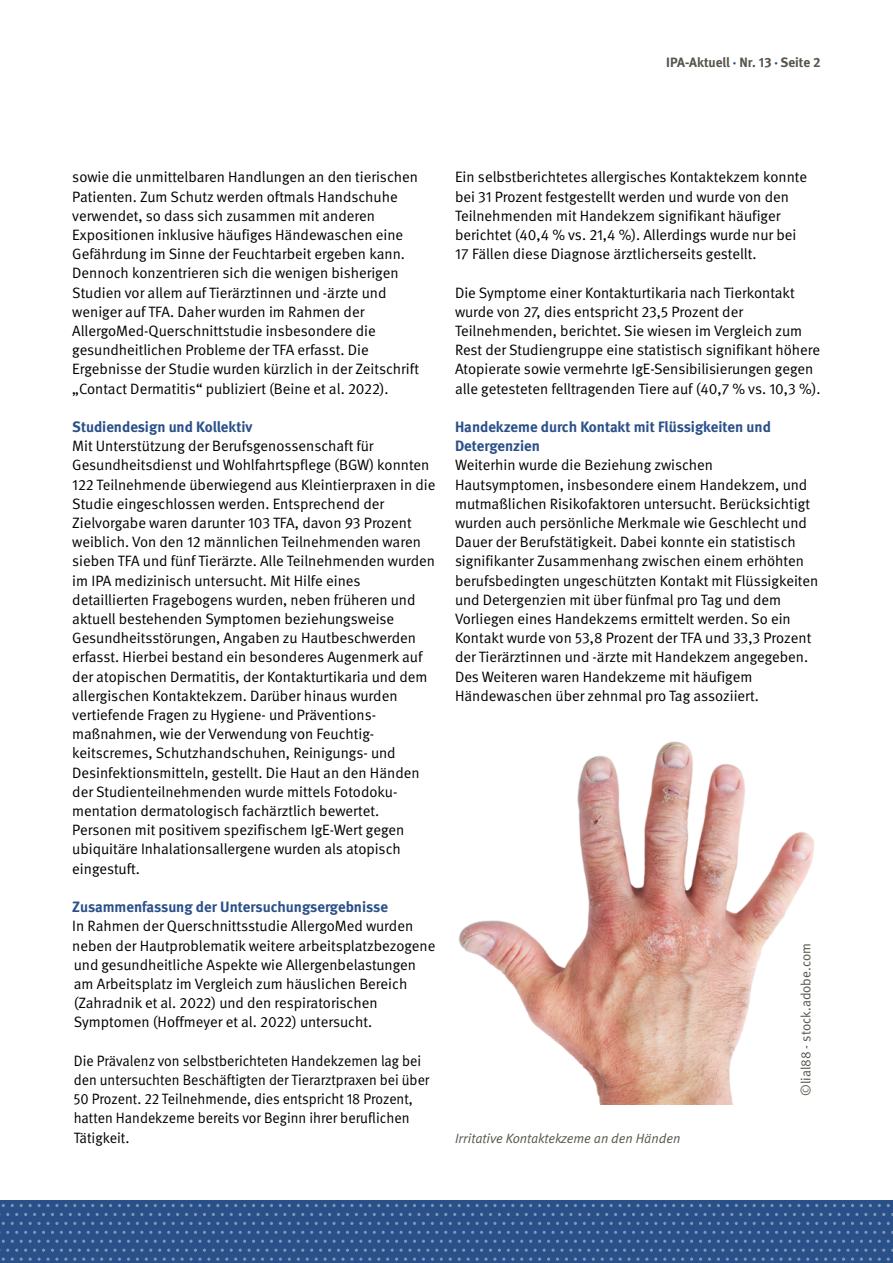
<style>
.page{position:relative;width:893px;height:1263px;background:#fff}
.page>*{position:absolute;margin:0;border:0;box-sizing:border-box;transform-origin:0 0}
.P_Text{font:15px/19.2px "DGUV Meta";color:#000}
.P_Text-2{font:15px/19.2px "DGUV Meta";color:#000;scale:.95 1}
.H3_Zwischenüberschrift{font:700 15px/19.2px "DGUV Meta";color:#2a5089}
.t1{font:italic 13.5px "DGUV Meta";color:#57544b}
.t2{font:700 13.5px "DGUV Meta";color:#57544b}
.t3{font:13.5px "DGUV Meta";color:#57544b}
.s1{color:#2a5089}
</style>
<div class="page">
<div style="left:0;top:1200px;width:893px;height:63px;background:#2a5089"></div>
<svg style="left:677px;top:1213px;width:38px;height:3px"></svg>
<svg style="left:534px;top:1213px;width:38px;height:3px"></svg>
<svg style="left:391px;top:1213px;width:38px;height:3px"></svg>
<svg style="left:248px;top:1213px;width:38px;height:3px"></svg>
<svg style="left:105px;top:1213px;width:38px;height:3px"></svg>
<svg style="left:677px;top:1231px;width:38px;height:3px"></svg>
<svg style="left:534px;top:1231px;width:38px;height:3px"></svg>
<svg style="left:391px;top:1231px;width:38px;height:3px"></svg>
<svg style="left:248px;top:1231px;width:38px;height:3px"></svg>
<svg style="left:105px;top:1231px;width:38px;height:3px"></svg>
<svg style="left:610px;top:1204px;width:38px;height:3px"></svg>
<svg style="left:458px;top:1204px;width:47px;height:3px"></svg>
<svg style="left:315px;top:1204px;width:38px;height:3px"></svg>
<svg style="left:172px;top:1204px;width:38px;height:3px"></svg>
<svg style="left:29px;top:1204px;width:38px;height:3px"></svg>
<svg style="left:610px;top:1222px;width:38px;height:3px"></svg>
<svg style="left:458px;top:1222px;width:47px;height:3px"></svg>
<svg style="left:315px;top:1222px;width:38px;height:3px"></svg>
<svg style="left:172px;top:1222px;width:38px;height:3px"></svg>
<svg style="left:29px;top:1222px;width:38px;height:3px"></svg>
<svg style="left:534px;top:1240px;width:186px;height:21px"></svg>
<svg style="left:359px;top:1240px;width:173px;height:21px"></svg>
<svg style="left:172px;top:1240px;width:186px;height:21px"></svg>
<svg style="left:0;top:1240px;width:170px;height:21px"></svg>
<svg style="left:820px;top:1213px;width:38px;height:3px"></svg>
<svg style="left:820px;top:1231px;width:38px;height:3px"></svg>
<svg style="left:753px;top:1204px;width:38px;height:3px"></svg>
<svg style="left:753px;top:1222px;width:38px;height:3px"></svg>
<svg style="left:721px;top:1240px;width:169px;height:21px"></svg>
<img style="left:458px;top:741px;width:357px;height:363px">
<p class="t2" style="left:666px;top:54px;width:156px">IPA-Aktuell <span class="s1">·</span> Nr. 13 <span class="s1">·</span> Seite 2</p>
<p class="P_Text" style="left:72px;top:168px;width:348px">sowie die unmittelbaren Handlungen an den tierischen Patienten. Zum Schutz werden oftmals Handschuhe verwendet, so dass sich zusammen mit anderen Expositionen inklusive häufiges Händewaschen eine Gefährdung im Sinne der Feuchtarbeit ergeben kann.<br>Dennoch konzentrieren sich die wenigen bisherigen Studien vor allem auf Tierärztinnen und -ärzte und weniger auf TFA. Daher wurden im Rahmen der AllergoMed-Querschnittstudie insbesondere die gesundheitlichen Probleme der TFA erfasst. Die Ergebnisse der Studie wurden kürzlich in der Zeitschrift „Contact Dermatitis“ publiziert (Beine et al. 2022).</p>
<h3 class="H3_Zwischenüberschrift" style="left:72px;top:418px;width:182px">Studiendesign und Kollektiv</h3>
<p class="P_Text" style="left:72px;top:437px;width:365px">Mit Unterstützung der Berufsgenossenschaft für Gesundheitsdienst und Wohlfahrtspflege (BGW) konnten 122 Teilnehmende überwiegend aus Kleintierpraxen in die Studie eingeschlossen werden. Entsprechend der Zielvorgabe waren darunter 103 TFA, davon 93 Prozent weiblich. Von den 12 männlichen Teilnehmenden waren sieben TFA und fünf Tierärzte. Alle Teilnehmenden wurden im IPA medizinisch untersucht. Mit Hilfe eines detaillierten Fragebogens wurden, neben früheren und aktuell bestehenden Symptomen beziehungsweise Gesundheitsstörungen, Angaben zu Hautbeschwerden erfasst. Hierbei bestand ein besonderes Augenmerk auf der atopischen Dermatitis, der Kontakturtikaria und dem allergischen Kontaktekzem. Darüber hinaus wurden vertiefende Fragen zu Hygiene- und Präventions&shy;maßnahmen, wie der Verwendung von Feuchtig&shy;keitscremes, Schutzhandschuhen, Reinigungs- und Desinfektionsmitteln, gestellt. Die Haut an den Händen der Studienteilnehmenden wurde mittels Fotodoku&shy;mentation dermatologisch fachärztlich bewertet.<br>Personen mit positivem spezifischem IgE-Wert gegen ubiquitäre Inhalationsallergene wurden als atopisch eingestuft.</p>
<h3 class="H3_Zwischenüberschrift" style="left:72px;top:898px;width:317px">Zusammenfassung der Untersuchungsergebnisse</h3>
<p class="P_Text" style="left:72px;top:917px;width:365px">In Rahmen der Querschnittsstudie AllergoMed wurden neben der Hautproblematik weitere arbeitsplatzbezogene und gesundheitliche Aspekte wie Allergenbelastungen am Arbeitsplatz im Vergleich zum häuslichen Bereich (Zahradnik et al. 2022) und den respiratorischen Symptomen (Hoffmeyer et al. 2022) untersucht.</p>
<p class="P_Text-2" style="left:74px;top:1051px;width:376px">Die Prävalenz von selbstberichteten Handekzemen lag bei den untersuchten Beschäftigten der Tierarztpraxen bei über 50 Prozent. 22 Teilnehmende, dies entspricht 18 Prozent, hatten Handekzeme bereits vor Beginn ihrer beruflichen Tätigkeit.</p>
<p class="P_Text" style="left:455px;top:168px;width:354px">Ein selbstberichtetes allergisches Kontaktekzem konnte bei 31 Prozent festgestellt werden und wurde von den Teilnehmenden mit Handekzem signifikant häufiger berichtet (40,4 % vs. 21,4 %). Allerdings wurde nur bei 17 Fällen diese Diagnose ärztlicherseits gestellt.</p>
<p class="P_Text" style="left:455px;top:283px;width:367px">Die Symptome einer Kontakturtikaria nach Tierkontakt wurde von 27, dies entspricht 23,5 Prozent der Teilnehmenden, berichtet. Sie wiesen im Vergleich zum Rest der Studiengruppe eine statistisch signifikant höhere Atopierate sowie vermehrte IgE-Sensibilisierungen gegen alle getesteten felltragenden Tiere auf (40,7 % vs. 10,3 %).</p>
<h3 class="H3_Zwischenüberschrift" style="left:455px;top:418px;width:317px">Handekzeme durch Kontakt mit Flüssigkeiten und<br>Detergenzien</h3>
<p class="P_Text" style="left:455px;top:456px;width:365px">Weiterhin wurde die Beziehung zwischen Hautsymptomen, insbesondere einem Handekzem, und mutmaßlichen Risikofaktoren untersucht. Berücksichtigt wurden auch persönliche Merkmale wie Geschlecht und Dauer der Berufstätigkeit. Dabei konnte ein statistisch signifikanter Zusammenhang zwischen einem erhöhten berufsbedingten ungeschützten Kontakt mit Flüssigkeiten und Detergenzien mit über fünfmal pro Tag und dem Vorliegen eines Handekzems ermittelt werden. So ein Kontakt wurde von 53,8 Prozent der TFA und 33,3 Prozent der Tierärztinnen und -ärzte mit Handekzem angegeben.<br>Des Weiteren waren Handekzeme mit häufigem Händewaschen über zehnmal pro Tag assoziiert.</p>
<p class="t1" style="left:455px;top:1130px;width:227px">Irritative Kontaktekzeme an den Händen</p>
<p class="t3" style="left:798px;top:1096px;width:154px;rotate:-90deg">©lial88 - stock.adobe.com</p>
</div>
